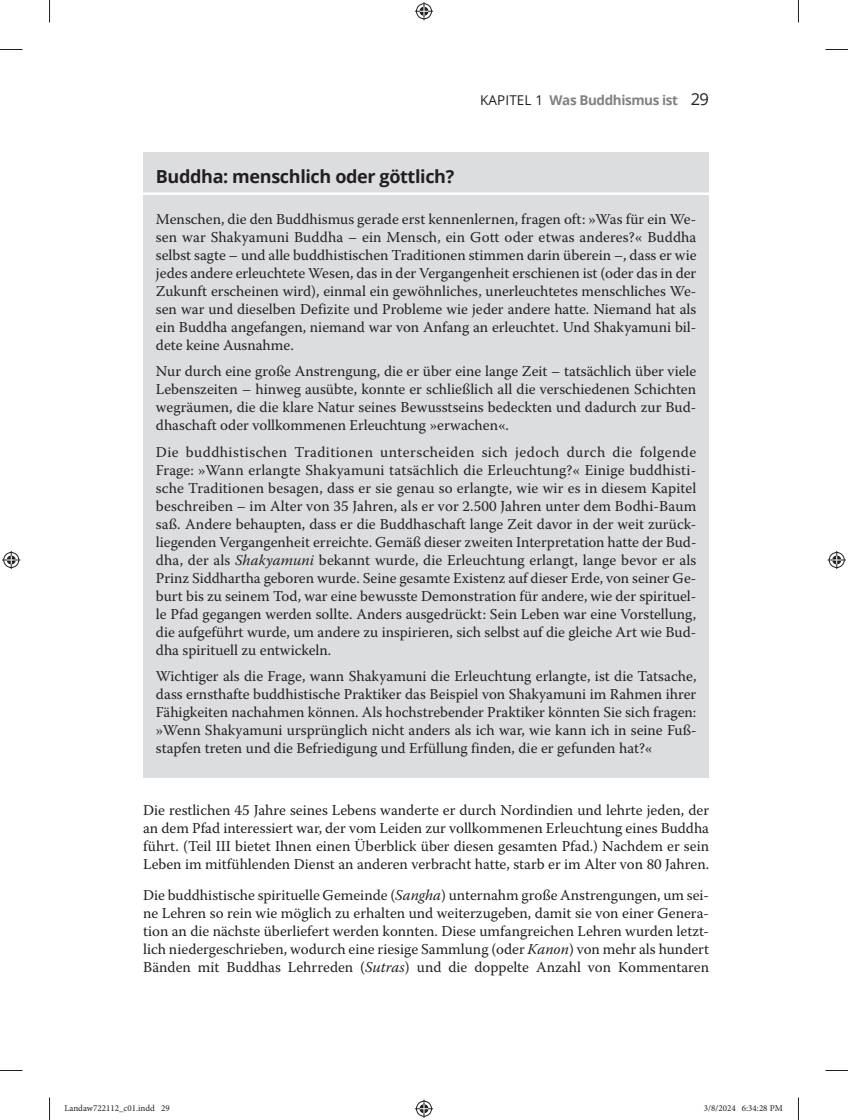
<style>
.page{position:relative;width:848px;height:1120px;background:#fff}
.page>*{position:absolute;margin:0;border:0;box-sizing:border-box;transform-origin:0 0}
.t1{font:700 18px "Open Sans";letter-spacing:-.02em;color:#231f20}
.t2{font:15px/18px "Warnock Pro";color:#231f20;text-align:justify}
.t3{font:700 13.5px "Open Sans";letter-spacing:-.03em;color:#808285}
.t4{font:9px "Minion Pro";color:#231f20}
.s1{font-weight:400;color:#231f20}
.s2{font-weight:400;font-size:16.5px;color:#231f20}
.s3{font-style:italic}
</style>
<div class="page">
<div style="left:143px;top:152px;width:566px;height:57px;background:#dcdddf"></div>
<hr style="left:130px;top:192px;width:579px;height:3px;background:#fff">
<div style="left:143px;top:195px;width:566px;height:179px;background:#dcdddf"></div>
<div style="left:143px;top:347px;width:566px;height:108px;background:#dcdddf"></div>
<div style="left:143px;top:428px;width:566px;height:251px;background:#dcdddf"></div>
<div style="left:143px;top:652px;width:566px;height:126px;background:#dcdddf"></div>
<svg style="left:0;top:49px;width:22px;height:1px"></svg>
<svg style="left:825px;top:49px;width:22px;height:1px"></svg>
<svg style="left:0;top:1070px;width:22px;height:1px"></svg>
<svg style="left:825px;top:1070px;width:22px;height:1px"></svg>
<svg style="left:49px;top:0;width:1px;height:23px"></svg>
<svg style="left:49px;top:1097px;width:1px;height:22px"></svg>
<svg style="left:798px;top:0;width:1px;height:23px"></svg>
<svg style="left:798px;top:1097px;width:1px;height:22px"></svg>
<svg style="left:415px;top:2px;width:18px;height:18px"></svg>
<svg style="left:415px;top:1099px;width:18px;height:18px"></svg>
<svg style="left:2px;top:551px;width:18px;height:18px"></svg>
<svg style="left:827px;top:551px;width:18px;height:18px"></svg>
<p class="t3" style="left:480px;top:90px;width:230px"><span class="s1">KAPITEL 1</span> Was Buddhismus ist <span class="s2">29</span></p>
<p class="t1" style="left:156px;top:164px;width:300px">Buddha: menschlich oder göttlich?</p>
<p class="t2" style="left:156px;top:209px;width:542px">Menschen, die den Buddhismus gerade erst kennenlernen, fragen oft: »Was für ein We&shy;sen war Shakyamuni Buddha – ein Mensch, ein Gott oder etwas anderes?« Buddha selbst sagte – und alle buddhistischen Traditionen stimmen darin überein –, dass er wie jedes andere erleuchtete Wesen, das in der Vergangenheit erschienen ist (oder das in der Zukunft erscheinen wird), einmal ein gewöhnliches, unerleuchtetes menschliches We&shy;sen war und dieselben Defizite und Probleme wie jeder andere hatte. Niemand hat als ein Buddha angefangen, niemand war von Anfang an erleuchtet. Und Shakyamuni bil&shy;dete keine Ausnahme.</p>
<p class="t2" style="left:156px;top:362px;width:542px">Nur durch eine große Anstrengung, die er über eine lange Zeit – tatsächlich über viele Lebenszeiten – hinweg ausübte, konnte er schließlich all die verschiedenen Schichten wegräumen, die die klare Natur seines Bewusstseins bedeckten und dadurch zur Bud&shy;dhaschaft oder vollkommenen Erleuchtung »erwachen«.</p>
<p class="t2" style="left:156px;top:442px;width:542px">Die buddhistischen Traditionen unterscheiden sich jedoch durch die folgende Frage: »Wann erlangte Shakyamuni tatsächlich die Erleuchtung?« Einige buddhisti&shy;sche Traditionen besagen, dass er sie genau so erlangte, wie wir es in diesem Kapitel beschreiben – im Alter von 35 Jahren, als er vor 2.500 Jahren unter dem Bodhi-Baum saß. Andere behaupten, dass er die Buddhaschaft lange Zeit davor in der weit zurück&shy;liegenden Vergangenheit erreichte. Gemäß dieser zweiten Interpretation hatte der Bud&shy;dha, der als <span class="s3">Shakyamuni</span> bekannt wurde, die Erleuchtung erlangt, lange bevor er als Prinz Siddhartha geboren wurde. Seine gesamte Existenz auf dieser Erde, von seiner Ge&shy;burt bis zu seinem Tod, war eine bewusste Demonstration für andere, wie der spirituel&shy;le Pfad gegangen werden sollte. Anders ausgedrückt: Sein Leben war eine Vorstellung, die aufgeführt wurde, um andere zu inspirieren, sich selbst auf die gleiche Art wie Bud&shy;dha spirituell zu entwickeln.</p>
<p class="t2" style="left:156px;top:667px;width:542px">Wichtiger als die Frage, wann Shakyamuni die Erleuchtung erlangte, ist die Tatsache, dass ernsthafte buddhistische Praktiker das Beispiel von Shakyamuni im Rahmen ihrer Fähigkeiten nachahmen können. Als hochstrebender Praktiker könnten Sie sich fragen: »Wenn Shakyamuni ursprünglich nicht anders als ich war, wie kann ich in seine Fuß&shy;stapfen treten und die Befriedigung und Erfüllung finden, die er gefunden hat?«</p>
<p class="t2" style="left:143px;top:800px;width:567px">Die restlichen 45 Jahre seines Lebens wanderte er durch Nordindien und lehrte jeden, der an dem Pfad interessiert war, der vom Leiden zur vollkommenen Erleuchtung eines Buddha führt. (Teil III bietet Ihnen einen Überblick über diesen gesamten Pfad.) Nachdem er sein Leben im mitfühlenden Dienst an anderen verbracht hatte, starb er im Alter von 80 Jahren.</p>
<p class="t2" style="left:143px;top:885px;width:567px">Die buddhistische spirituelle Gemeinde (<span class="s3">Sangha</span>) unternahm große Anstrengungen, um sei&shy;ne Lehren so rein wie möglich zu erhalten und weiterzugeben, damit sie von einer Genera&shy;tion an die nächste überliefert werden konnten. Diese umfangreichen Lehren wurden letzt&shy;lich niedergeschrieben, wodurch eine riesige Sammlung (oder <span class="s3">Kanon</span>) von mehr als hundert Bänden mit Buddhas Lehrreden (<span class="s3">Sutras</span>) und die doppelte Anzahl von Kommentaren</p>
<p class="t4" style="left:64px;top:1102px;width:107px">Landaw722112_c01.indd 29</p>
<p class="t4" style="left:703px;top:1102px;width:80px">3/8/2024 6:34:28 PM</p>
</div>
